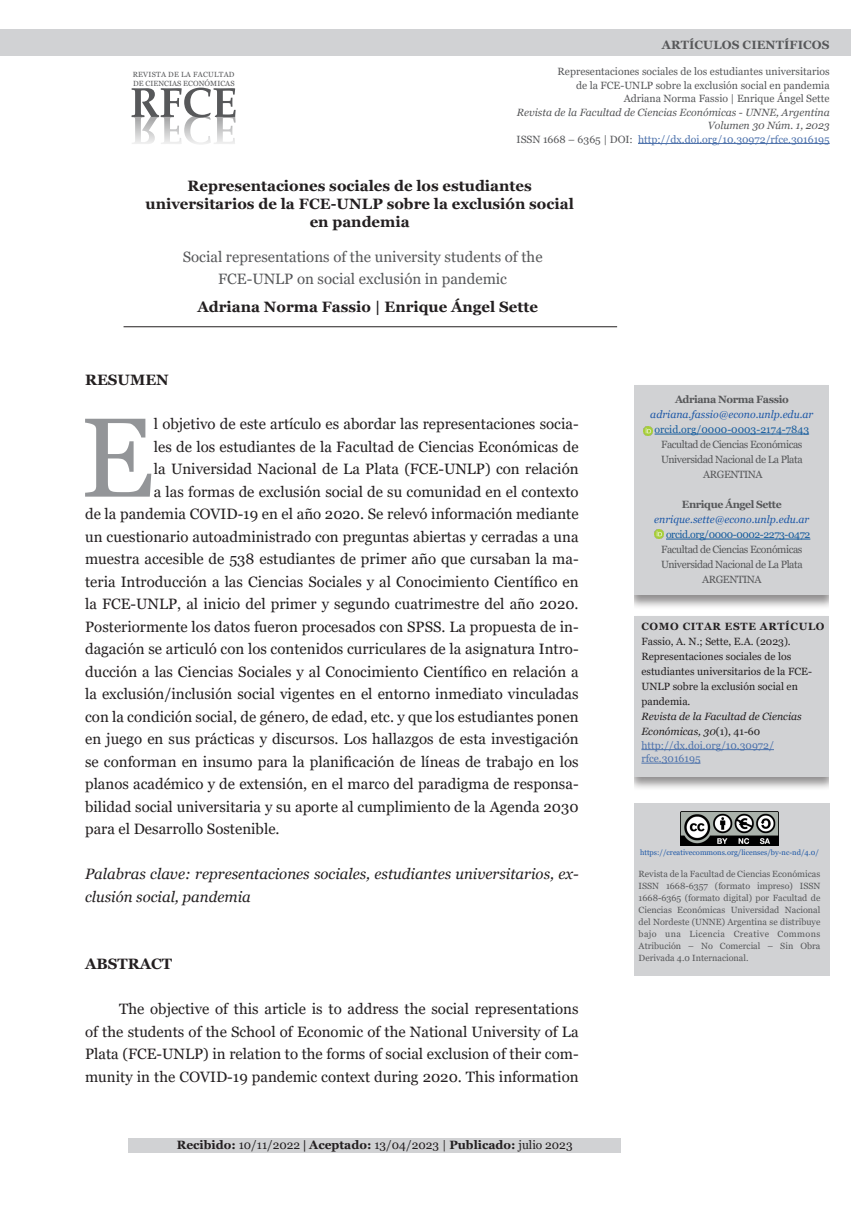
<style>
.page{position:relative;width:851px;height:1212px;background:#fff}
.page>*{position:absolute;margin:0;border:0;box-sizing:border-box;transform-origin:0 0}
.texto{font:112.35px "Georgia";color:#939598}
.texto-2{font:15px/22.5px "Georgia";color:#231f20;text-align:justify}
.titulo_contenido{font:700 15px/18px "Georgia";color:#231f20;text-align:center}
.texto-3{font:italic 15px/22.5px "Georgia";color:#231f20}
.t1{font:15px "Georgia";color:#57585a}
.texto-4{font:700 15px "Georgia";color:#231f20}
.t2{font:12px "Georgia";color:#231f20}
.t3{font:700 12px "Georgia";letter-spacing:.01em;color:#57585a}
.t4{font:10.5px "Georgia";color:#57585a}
.t5{font:10.5px "Georgia";letter-spacing:-.04em;color:#57585a}
.t6{font:10.5px/15px "Georgia";color:#231f20}
.t7{font:10.5px/13.5px "Georgia";color:#4d72ac}
.t8{font:italic 10.5px "Georgia";color:#57585a}
.t9{font:italic 10.5px "Georgia";color:#1e58a7}
.t10{font:italic 10.5px/15px "Georgia";color:#231f20}
.t11{font:700 10.5px "Georgia";letter-spacing:-.04em;color:#57585a}
.t12{font:10.5px "Georgia";color:#175d9e}
.t13{font:10.5px "Georgia";letter-spacing:-.04em;color:#175d9e}
.t14{font:700 10.5px "Georgia";letter-spacing:.06em;color:#231f20}
.t15{font:9px/12px "Georgia";color:#57585a;text-align:justify}
.t16{font:7.5px "Georgia";color:#1e58a7}
.t17{font:7.5px "Georgia";letter-spacing:.01em;color:#57585a}
.t18{font:7.5px "Georgia";letter-spacing:.03em;color:#57585a}
.s1{color:#57585a}
.s2{font-weight:700}
.s3{font-family:"Arial"}
.s4{font-style:normal}
</style>
<div class="page">
<div style="left:128px;top:1138px;width:493px;height:14px;background:#d1d2d4"></div>
<hr style="left:123px;top:326px;width:494px;height:1px;background:#231f20">
<div style="left:1px;top:30px;width:849px;height:26px;background:#d1d2d4"></div>
<svg style="left:132px;top:88px;width:103px;height:56px"></svg>
<hr style="left:638px;top:143px;width:191px;height:1px;background:#4d72ac">
<div style="left:625px;top:383px;width:213px;height:227px;background:#231f20;opacity:.5"></div>
<div style="left:634px;top:386px;width:195px;height:209px;background:#d1d2d4"></div>
<div style="left:625px;top:614px;width:213px;height:177px;background:#231f20;opacity:.5"></div>
<div style="left:634px;top:616px;width:195px;height:160px;background:#d1d2d4"></div>
<hr style="left:654px;top:434px;width:155px;height:1px;background:#175d9e">
<hr style="left:666px;top:539px;width:144px;height:1px;background:#175d9e">
<svg style="left:654px;top:529px;width:9px;height:9px"></svg>
<div style="left:829px;top:349px;width:21px;height:540px;background:#fff"></div>
<div style="left:624px;top:349px;width:10px;height:534px;background:#fff"></div>
<div style="left:634px;top:804px;width:195px;height:172px;background:#d1d2d4"></div>
<img style="left:680px;top:811px;width:98px;height:34px">
<hr style="left:641px;top:749px;width:132px;height:1px;background:#4d72ac">
<hr style="left:641px;top:763px;width:59px;height:1px;background:#4d72ac">
<svg style="left:643px;top:426px;width:9px;height:9px"></svg>
<p class="t18" style="left:133px;top:70px;width:103px">REVISTA DE LA FACULTAD</p>
<p class="t17" style="left:133px;top:78px;width:103px">DE CIENCIAS ECONÓMICAS</p>
<p class="t3" style="left:661px;top:37px;width:169px">ARTÍCULOS CIENTÍFICOS</p>
<p class="t4" style="left:557px;top:65px;width:273px">Representaciones sociales de los estudiantes universitarios</p>
<p class="t4" style="left:576px;top:79px;width:255px">de la FCE-UNLP sobre la exclusión social en pandemia</p>
<p class="t4" style="left:623px;top:92px;width:207px">Adriana Norma Fassio | Enrique Ángel Sette</p>
<p class="t8" style="left:516px;top:105px;width:314px">Revista de la Facultad de Ciencias Económicas - UNNE, Argentina</p>
<p class="t8" style="left:707px;top:119px;width:123px">Volumen 30 Núm. 1, 2023</p>
<p class="t7" style="left:516px;top:132px;width:314px"><span class="s1">ISSN 1668 – 6365 | DOI:</span> http://dx.doi.org/10.30972/rfce.3016195</p>
<p class="titulo_contenido" style="left:145px;top:177px;width:430px">Representaciones sociales de los estudiantes universitarios de la FCE-UNLP sobre la exclusión social en pandemia</p>
<p class="t1" style="left:183px;top:248px;width:361px">Social representations of the university students of the</p>
<p class="t1" style="left:218px;top:270px;width:290px">FCE-UNLP on social exclusión in pandemic</p>
<p class="titulo_contenido" style="left:197px;top:298px;width:342px">Adriana Norma Fassio | Enrique Ángel Sette</p>
<p class="titulo_contenido" style="left:85px;top:371px;width:85px">RESUMEN</p>
<p class="texto" style="left:80px;top:390px;width:75px">E</p>
<p class="texto-2" style="left:154px;top:413px;width:426px">l objetivo de este artículo es abordar las representaciones socia-</p>
<p class="texto-2" style="left:154px;top:435px;width:426px">les de los estudiantes de la Facultad de Ciencias Económicas de</p>
<p class="texto-2" style="left:154px;top:458px;width:426px">la Universidad Nacional de La Plata (FCE-UNLP) con relación</p>
<p class="texto-2" style="left:154px;top:480px;width:426px">a las formas de exclusión social de su comunidad en el contexto</p>
<p class="texto-2" style="left:85px;top:503px;width:495px">de la pandemia COVID-19 en el año 2020. Se relevó información mediante</p>
<p class="texto-2" style="left:85px;top:525px;width:495px">un cuestionario autoadministrado con preguntas abiertas y cerradas a una</p>
<p class="texto-2" style="left:85px;top:548px;width:495px">muestra accesible de 538 estudiantes de primer año que cursaban la ma-</p>
<p class="texto-2" style="left:85px;top:570px;width:495px">teria Introducción a las Ciencias Sociales y al Conocimiento Científico en</p>
<p class="texto-2" style="left:85px;top:593px;width:495px">la FCE-UNLP, al inicio del primer y segundo cuatrimestre del año 2020.</p>
<p class="texto-2" style="left:85px;top:615px;width:495px">Posteriormente los datos fueron procesados con SPSS. La propuesta de in-</p>
<p class="texto-2" style="left:85px;top:638px;width:495px">dagación se articuló con los contenidos curriculares de la asignatura Intro-</p>
<p class="texto-2" style="left:85px;top:660px;width:495px">ducción a las Ciencias Sociales y al Conocimiento Científico en relación a</p>
<p class="texto-2" style="left:85px;top:683px;width:495px">la exclusión/inclusión social vigentes en el entorno inmediato vinculadas</p>
<p class="texto-2" style="left:85px;top:705px;width:495px">con la condición social, de género, de edad, etc. y que los estudiantes ponen</p>
<p class="texto-2" style="left:85px;top:728px;width:495px">en juego en sus prácticas y discursos. Los hallazgos de esta investigación</p>
<p class="texto-2" style="left:85px;top:750px;width:495px">se conforman en insumo para la planificación de líneas de trabajo en los</p>
<p class="texto-2" style="left:85px;top:773px;width:495px">planos académico y de extensión, en el marco del paradigma de responsa-</p>
<p class="texto-2" style="left:85px;top:795px;width:495px">bilidad social universitaria y su aporte al cumplimiento de la Agenda 2030</p>
<p class="texto-2" style="left:85px;top:818px;width:196px">para el Desarrollo Sostenible.</p>
<p class="texto-3" style="left:85px;top:863px;width:495px">Palabras clave: representaciones sociales, estudiantes universitarios, ex&shy;clusión social, pandemia</p>
<p class="texto-4" style="left:85px;top:954px;width:89px">ABSTRACT</p>
<p class="texto-2" style="left:85px;top:998px;width:495px;text-indent:34px">The objective of this article is to address the social representations of the students of the School of Economic of the National University of La Plata (FCE-UNLP) in relation to the forms of social exclusion of their com&shy;munity in the COVID-19 pandemic context during 2020. This information</p>
<p class="t2" style="left:177px;top:1137px;width:397px"><span class="s2">Recibido:</span> 10/11/2022 <span class="s3">|</span> <span class="s2">Aceptado:</span> 13/04/2023 | <span class="s2">Publicado:</span> julio 2023</p>
<p class="t11" style="left:675px;top:393px;width:115px">Adriana Norma Fassio</p>
<p class="t9" style="left:650px;top:408px;width:164px">adriana.fassio@econo.unlp.edu.ar</p>
<p class="t12" style="left:654px;top:423px;width:156px">orcid.org/0000-0003-2174-7843</p>
<p class="t5" style="left:661px;top:438px;width:143px">Facultad de Ciencias Económicas</p>
<p class="t5" style="left:661px;top:453px;width:143px">Universidad Nacional de La Plata</p>
<p class="t5" style="left:703px;top:468px;width:61px">ARGENTINA</p>
<p class="t11" style="left:681px;top:498px;width:101px">Enrique Ángel Sette</p>
<p class="t9" style="left:654px;top:513px;width:157px">enrique.sette@econo.unlp.edu.ar</p>
<p class="t13" style="left:666px;top:528px;width:146px">orcid.org/0000-0002-2273-0472</p>
<p class="t5" style="left:661px;top:543px;width:143px">Facultad de Ciencias Económicas</p>
<p class="t5" style="left:661px;top:558px;width:143px">Universidad Nacional de La Plata</p>
<p class="t5" style="left:702px;top:573px;width:61px">ARGENTINA</p>
<p class="t14" style="left:641px;top:620px;width:185px">COMO CITAR ESTE ARTÍCULO</p>
<p class="t6" style="left:641px;top:634px;width:172px">Fassio, A. N.; Sette, E.A. (2023).<br>Representaciones sociales de los estudiantes universitarios de la FCE-<br>UNLP sobre la exclusión social en pandemia.</p>
<p class="t10" style="left:641px;top:709px;width:162px">Revista de la Facultad de Ciencias<br>Económicas, 30<span class="s4">(1), 41-60</span></p>
<p class="t7" style="left:641px;top:738px;width:134px">http://dx.doi.org/10.30972/ rfce.3016195</p>
<p class="t16" style="left:640px;top:848px;width:180px">https://creativecommons.org/licenses/by-nc-nd/4.0/</p>
<p class="t15" style="left:638px;top:868px;width:183px">Revista de la Facultad de Ciencias Económicas ISSN 1668-6357 (formato impreso) ISSN 1668-6365 (formato digital) por Facultad de Ciencias Económicas Universidad Nacional del Nordeste (UNNE) Argentina se distribuye bajo una Licencia Creative Commons Atribución – No Comercial – Sin Obra Derivada 4.0 Internacional.</p>
</div>
